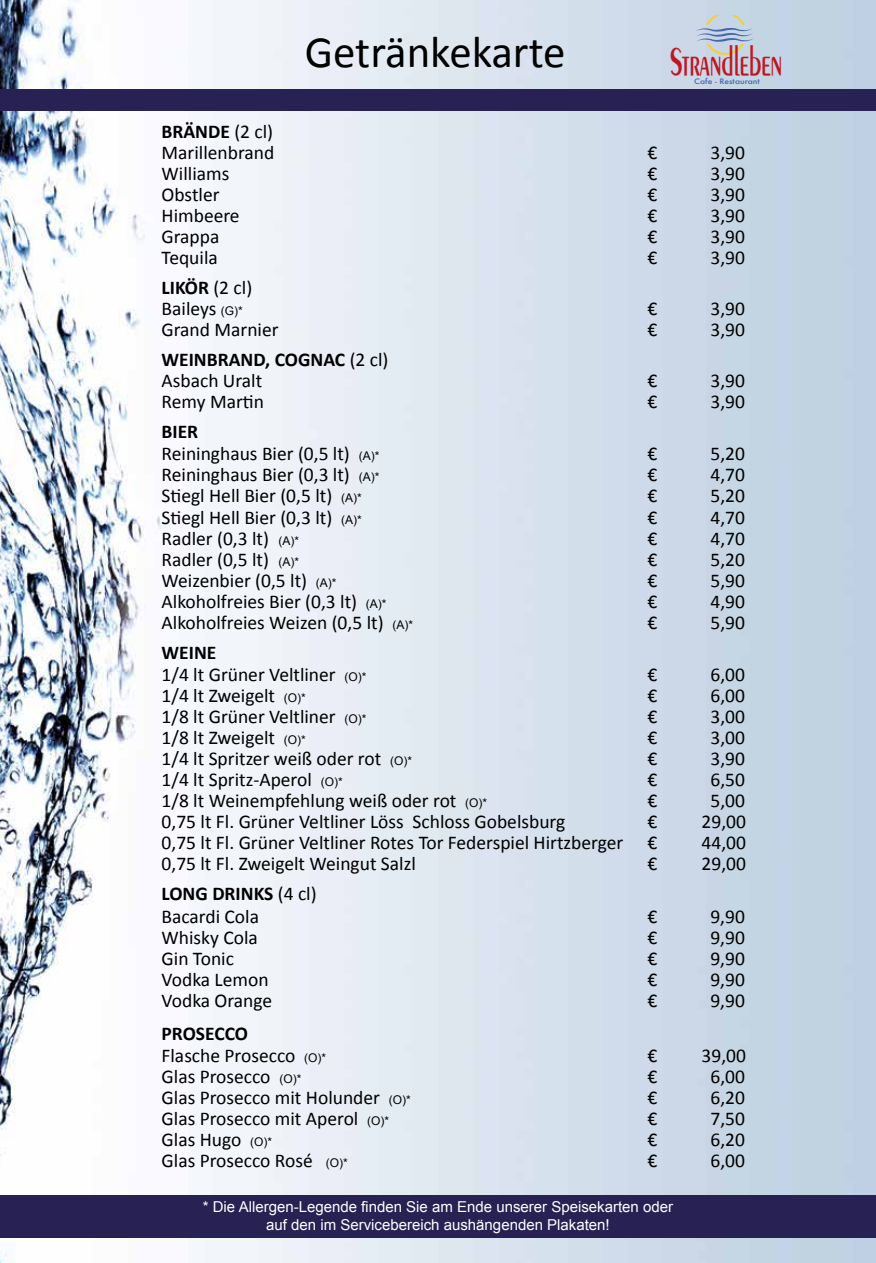
<style>
.page{position:relative;width:876px;height:1263px;background:#fff}
.page>*{position:absolute;margin:0;border:0;box-sizing:border-box;transform-origin:0 0}
.t1{font:45px "Calibri";color:#000}
.t2{font:700 39px "Perrine Small";color:#be1622;scale:.62 1}
.t3{font:19.5px/22.5px "Calibri";color:#000}
.t4{font:700 19.5px/21px "Calibri";color:#000}
.t5{font:15px/18px "Arial";color:#fff;text-align:center}
.t6{font:500 7.35px "Futura";color:#4565ad;scale:1.15 1}
.s1{font-weight:700}
.s2{font-family:"Arial";font-size:12px}
.s3{font-weight:400}
</style>
<div class="page">
<img style="left:0;top:0;width:876px;height:1263px">
<div style="left:0;top:89px;width:876px;height:22px;background:#272154"></div>
<div style="left:0;top:1195px;width:876px;height:42px;background:#272154"></div>
<svg style="left:695px;top:15px;width:59px;height:40px;background:#becad4"></svg>
<p class="t3" style="left:162px;top:120px;width:114px;line-height:21px"><span class="s1">BRÄNDE</span> (2 cl)<br>Marillenbrand</p>
<h1 class="t1" style="left:305px;top:21px;width:262px">Getränkekarte</h1>
<h2 class="t2" style="left:669px;top:37px;width:184px">Strandleben</h2>
<p class="t6" style="left:694px;top:76px;width:59px">Cafe - Restaurant</p>
<p class="t3" style="left:648px;top:141px;width:11px">€</p>
<p class="t3" style="left:710px;top:141px;width:36px">3,90</p>
<p class="t3" style="left:162px;top:162px;width:69px">Williams</p>
<p class="t3" style="left:648px;top:162px;width:11px">€</p>
<p class="t3" style="left:710px;top:162px;width:36px">3,90</p>
<p class="t3" style="left:162px;top:183px;width:59px">Obstler</p>
<p class="t3" style="left:648px;top:183px;width:11px">€</p>
<p class="t3" style="left:710px;top:183px;width:36px">3,90</p>
<p class="t3" style="left:162px;top:204px;width:80px">Himbeere</p>
<p class="t3" style="left:648px;top:204px;width:11px">€</p>
<p class="t3" style="left:710px;top:204px;width:36px">3,90</p>
<p class="t3" style="left:162px;top:225px;width:59px">Grappa</p>
<p class="t3" style="left:648px;top:225px;width:11px">€</p>
<p class="t3" style="left:710px;top:225px;width:36px">3,90</p>
<p class="t3" style="left:162px;top:246px;width:58px">Tequila</p>
<p class="t3" style="left:648px;top:246px;width:11px">€</p>
<p class="t3" style="left:710px;top:246px;width:36px">3,90</p>
<p class="t3" style="left:162px;top:276px;width:92px;line-height:21px"><span class="s1">LIKÖR</span> (2 cl)<br>Baileys <span class="s2">(G)*</span></p>
<p class="t3" style="left:648px;top:297px;width:11px">€</p>
<p class="t3" style="left:710px;top:297px;width:36px">3,90</p>
<p class="t3" style="left:162px;top:318px;width:118px">Grand Marnier</p>
<p class="t3" style="left:648px;top:318px;width:11px">€</p>
<p class="t3" style="left:710px;top:318px;width:36px">3,90</p>
<p class="t4" style="left:162px;top:348px;width:228px">WEINBRAND, COGNAC <span class="s3">(2 cl)<br>Asbach Uralt</span></p>
<p class="t3" style="left:648px;top:369px;width:11px">€</p>
<p class="t3" style="left:710px;top:369px;width:36px">3,90</p>
<p class="t3" style="left:162px;top:390px;width:104px">Remy Martin</p>
<p class="t3" style="left:648px;top:390px;width:11px">€</p>
<p class="t3" style="left:710px;top:390px;width:36px">3,90</p>
<p class="t3" style="left:162px;top:420px;width:219px"><span class="s1">BIER<br></span>Reininghaus Bier (0,5 lt) <span class="s2">(A)*</span></p>
<p class="t3" style="left:648px;top:442px;width:11px">€</p>
<p class="t3" style="left:710px;top:442px;width:36px">5,20</p>
<p class="t3" style="left:162px;top:463px;width:219px">Reininghaus Bier (0,3 lt) <span class="s2">(A)*</span></p>
<p class="t3" style="left:648px;top:463px;width:11px">€</p>
<p class="t3" style="left:710px;top:463px;width:36px">4,70</p>
<p class="t3" style="left:162px;top:484px;width:202px">Stiegl Hell Bier (0,5 lt) <span class="s2">(A)*</span></p>
<p class="t3" style="left:648px;top:484px;width:11px">€</p>
<p class="t3" style="left:710px;top:484px;width:36px">5,20</p>
<p class="t3" style="left:162px;top:505px;width:202px">Stiegl Hell Bier (0,3 lt) <span class="s2">(A)*</span></p>
<p class="t3" style="left:648px;top:505px;width:11px">€</p>
<p class="t3" style="left:710px;top:505px;width:36px">4,70</p>
<p class="t3" style="left:162px;top:526px;width:139px">Radler (0,3 lt) <span class="s2">(A)*</span></p>
<p class="t3" style="left:648px;top:526px;width:11px">€</p>
<p class="t3" style="left:710px;top:526px;width:36px">4,70</p>
<p class="t3" style="left:162px;top:547px;width:139px">Radler (0,5 lt) <span class="s2">(A)*</span></p>
<p class="t3" style="left:648px;top:547px;width:11px">€</p>
<p class="t3" style="left:710px;top:547px;width:36px">5,20</p>
<p class="t3" style="left:162px;top:568px;width:176px">Weizenbier (0,5 lt) <span class="s2">(A)*</span></p>
<p class="t3" style="left:648px;top:568px;width:11px">€</p>
<p class="t3" style="left:710px;top:568px;width:36px">5,90</p>
<p class="t3" style="left:162px;top:589px;width:227px">Alkoholfreies Bier (0,3 lt) <span class="s2">(A)*</span></p>
<p class="t3" style="left:648px;top:589px;width:11px">€</p>
<p class="t3" style="left:710px;top:589px;width:36px">4,90</p>
<p class="t3" style="left:162px;top:610px;width:253px">Alkoholfreies Weizen (0,5 lt) <span class="s2">(A)*</span></p>
<p class="t3" style="left:648px;top:610px;width:11px">€</p>
<p class="t3" style="left:710px;top:610px;width:36px">5,90</p>
<p class="t3" style="left:162px;top:640px;width:206px"><span class="s1">WEINE<br></span>1/4 lt Grüner Veltliner <span class="s2">(O)*</span></p>
<p class="t3" style="left:648px;top:663px;width:11px">€</p>
<p class="t3" style="left:710px;top:663px;width:36px">6,00</p>
<p class="t3" style="left:162px;top:684px;width:146px">1/4 lt Zweigelt <span class="s2">(O)*</span></p>
<p class="t3" style="left:648px;top:684px;width:11px">€</p>
<p class="t3" style="left:710px;top:684px;width:36px">6,00</p>
<p class="t3" style="left:162px;top:705px;width:206px">1/8 lt Grüner Veltliner <span class="s2">(O)*</span></p>
<p class="t3" style="left:648px;top:705px;width:11px">€</p>
<p class="t3" style="left:710px;top:705px;width:36px">3,00</p>
<p class="t3" style="left:162px;top:726px;width:146px">1/8 lt Zweigelt <span class="s2">(O)*</span></p>
<p class="t3" style="left:648px;top:726px;width:11px">€</p>
<p class="t3" style="left:710px;top:726px;width:36px">3,00</p>
<p class="t3" style="left:162px;top:747px;width:252px">1/4 lt Spritzer weiß oder rot <span class="s2">(O)*</span></p>
<p class="t3" style="left:648px;top:747px;width:11px">€</p>
<p class="t3" style="left:710px;top:747px;width:36px">3,90</p>
<p class="t3" style="left:162px;top:768px;width:183px">1/4 lt Spritz-Aperol <span class="s2">(O)*</span></p>
<p class="t3" style="left:648px;top:768px;width:11px">€</p>
<p class="t3" style="left:710px;top:768px;width:36px">6,50</p>
<p class="t3" style="left:162px;top:789px;width:327px">1/8 lt Weinempfehlung weiß oder rot <span class="s2">(O)*</span></p>
<p class="t3" style="left:648px;top:789px;width:11px">€</p>
<p class="t3" style="left:710px;top:789px;width:36px">5,00</p>
<p class="t3" style="left:162px;top:810px;width:405px">0,75 lt Fl. Grüner Veltliner Löss Schloss Gobelsburg</p>
<p class="t3" style="left:648px;top:810px;width:11px">€</p>
<p class="t3" style="left:702px;top:810px;width:46px">29,00</p>
<p class="t3" style="left:162px;top:831px;width:497px">0,75 lt Fl. Grüner Veltliner Rotes Tor Federspiel Hirtzberger €</p>
<p class="t3" style="left:702px;top:831px;width:46px">44,00</p>
<p class="t3" style="left:162px;top:852px;width:256px">0,75 lt Fl. Zweigelt Weingut Salzl</p>
<p class="t3" style="left:648px;top:852px;width:11px">€</p>
<p class="t3" style="left:702px;top:852px;width:46px">29,00</p>
<p class="t3" style="left:162px;top:882px;width:157px"><span class="s1">LONG DRINKS</span> (4 cl)<br>Bacardi Cola</p>
<p class="t3" style="left:648px;top:904px;width:11px">€</p>
<p class="t3" style="left:710px;top:904px;width:36px">9,90</p>
<p class="t3" style="left:162px;top:925px;width:98px">Whisky Cola</p>
<p class="t3" style="left:648px;top:925px;width:11px">€</p>
<p class="t3" style="left:710px;top:925px;width:36px">9,90</p>
<p class="t3" style="left:162px;top:946px;width:74px">Gin Tonic</p>
<p class="t3" style="left:648px;top:946px;width:11px">€</p>
<p class="t3" style="left:710px;top:946px;width:36px">9,90</p>
<p class="t3" style="left:162px;top:967px;width:109px">Vodka Lemon</p>
<p class="t3" style="left:648px;top:967px;width:11px">€</p>
<p class="t3" style="left:710px;top:967px;width:36px">9,90</p>
<p class="t3" style="left:162px;top:988px;width:112px">Vodka Orange</p>
<p class="t3" style="left:648px;top:988px;width:11px">€</p>
<p class="t3" style="left:710px;top:988px;width:36px">9,90</p>
<p class="t3" style="left:162px;top:1021px;width:166px"><span class="s1">PROSECCO<br></span>Flasche Prosecco <span class="s2">(O)*</span></p>
<p class="t3" style="left:648px;top:1044px;width:11px">€</p>
<p class="t3" style="left:702px;top:1044px;width:46px">39,00</p>
<p class="t3" style="left:162px;top:1065px;width:141px">Glas Prosecco <span class="s2">(O)*</span></p>
<p class="t3" style="left:648px;top:1065px;width:11px">€</p>
<p class="t3" style="left:710px;top:1065px;width:36px">6,00</p>
<p class="t3" style="left:162px;top:1086px;width:251px">Glas Prosecco mit Holunder <span class="s2">(O)*</span></p>
<p class="t3" style="left:648px;top:1086px;width:11px">€</p>
<p class="t3" style="left:710px;top:1086px;width:36px">6,20</p>
<p class="t3" style="left:162px;top:1107px;width:229px">Glas Prosecco mit Aperol <span class="s2">(O)*</span></p>
<p class="t3" style="left:648px;top:1107px;width:11px">€</p>
<p class="t3" style="left:710px;top:1107px;width:36px">7,50</p>
<p class="t3" style="left:162px;top:1128px;width:112px">Glas Hugo <span class="s2">(O)*</span></p>
<p class="t3" style="left:648px;top:1128px;width:11px">€</p>
<p class="t3" style="left:710px;top:1128px;width:36px">6,20</p>
<p class="t3" style="left:162px;top:1149px;width:188px">Glas Prosecco Rosé <span class="s2">(O)*</span></p>
<p class="t3" style="left:648px;top:1149px;width:11px">€</p>
<p class="t3" style="left:710px;top:1149px;width:36px">6,00</p>
<p class="t5" style="left:203px;top:1198px;width:472px">* Die Allergen-Legende finden Sie am Ende unserer Speisekarten oder auf den im Servicebereich aushängenden Plakaten!</p>
</div>
